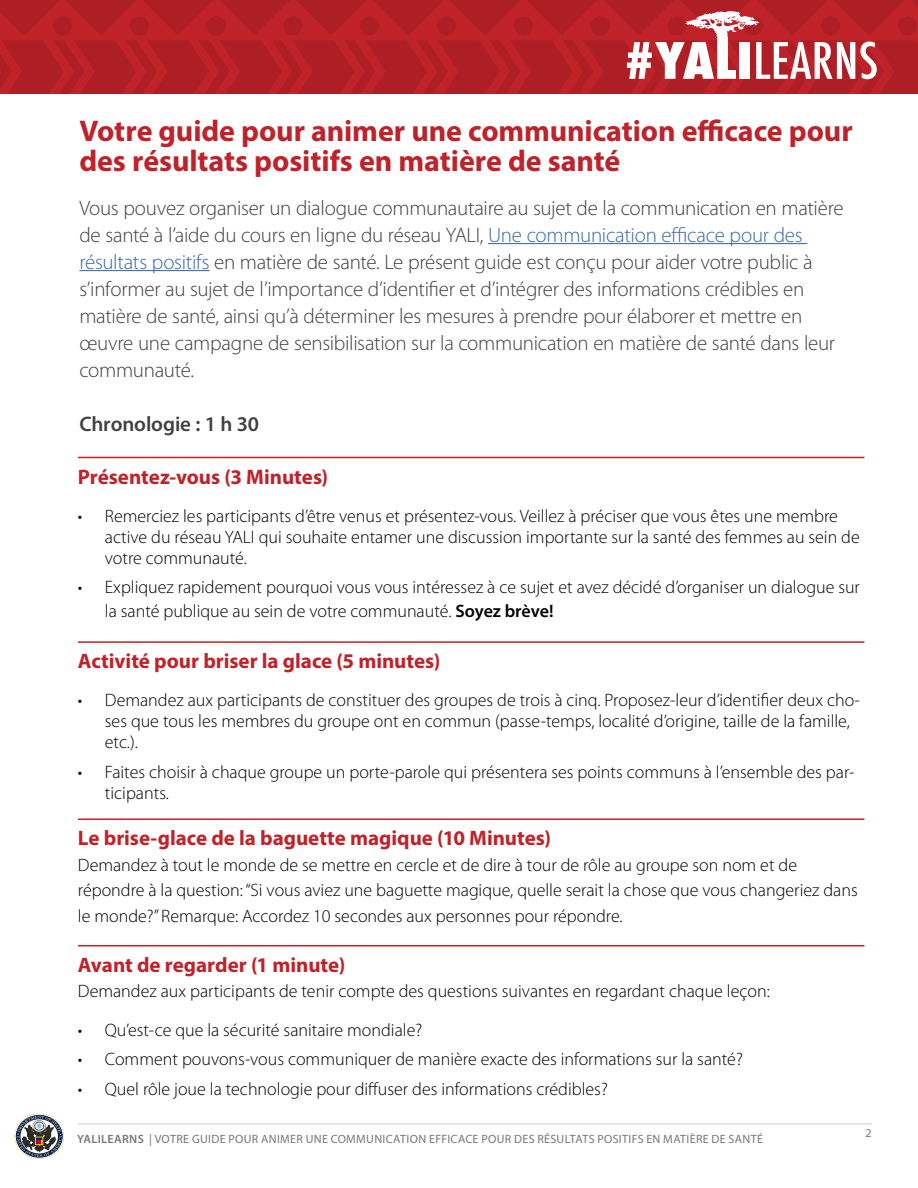
<style>
.page{position:relative;width:918px;height:1188px;background:#fff}
.page>*{position:absolute;margin:0;border:0;box-sizing:border-box;transform-origin:0 0}
.t1{font:700 30px/30px "Myriad Pro";letter-spacing:-.005em;color:#c0222a}
.t2{font:300 21px/27px "Myriad Pro";letter-spacing:-.015em;color:#414042}
.t3{font:700 21px "Myriad Pro";color:#c0222a}
.t4{font:600 21px "Myriad Pro";letter-spacing:-.005em;color:#414042}
.t5{font:300 18px/21px "Myriad Pro";color:#000}
.t6{font:12px "Myriad Pro";letter-spacing:.03em;color:#757779}
.s1{color:#3a68a5}
.s2{font-weight:600}
</style>
<div class="page">
<hr style="left:78px;top:1124px;width:794px;height:1px;background:#cbcdce">
<svg style="left:0;top:0;width:918px;height:94px;background:#b82e34"></svg>
<div style="left:15px;top:1114px;width:49px;height:44px;border:1px solid #fff;border-radius:50%"></div>
<svg style="left:17px;top:1116px;width:45px;height:41px"></svg>
<hr style="left:78px;top:457px;width:786px;height:1px;background:#c0222a">
<hr style="left:78px;top:641px;width:786px;height:2px;background:#c0222a">
<hr style="left:78px;top:818px;width:786px;height:2px;background:#c0222a">
<hr style="left:78px;top:945px;width:786px;height:1px;background:#c0222a">
<hr style="left:488px;top:243px;width:319px;height:1px;background:#3a68a5">
<hr style="left:79px;top:270px;width:131px;height:1px;background:#3a68a5">
<h1 class="t1" style="left:79px;top:115px;width:775px">Votre guide pour animer une communication efficace pour des résultats positifs en matière de santé</h1>
<p class="t2" style="left:79px;top:194px;width:766px">Vous pouvez organiser un dialogue communautaire au sujet de la communication en matière de santé à l’aide du cours en ligne du réseau YALI, <span class="s1">Une communication efficace pour des résultats positifs</span> en matière de santé. Le présent guide est conçu pour aider votre public à s’informer au sujet de l’importance d’identifier et d’intégrer des informations crédibles en matière de santé, ainsi qu’à déterminer les mesures à prendre pour élaborer et mettre en œuvre une campagne de sensibilisation sur la communication en matière de santé dans leur communauté.</p>
<p class="t4" style="left:79px;top:410px;width:181px">Chronologie : 1 h 30</p>
<p class="t3" style="left:78px;top:463px;width:252px">Présentez-vous (3 Minutes)</p>
<p class="t5" style="left:105px;top:506px;width:756px;text-indent:-27px">• Remerciez les participants d’être venus et présentez-vous. Veillez à préciser que vous êtes une membre active du réseau YALI qui souhaite entamer une discussion importante sur la santé des femmes au sein de votre communauté.</p>
<p class="t5" style="left:105px;top:576px;width:757px;line-height:24px;text-indent:-27px">• Expliquez rapidement pourquoi vous vous intéressez à ce sujet et avez décidé d’organiser un dialogue sur la santé publique au sein de votre communauté. <span class="s2">Soyez brève!</span></p>
<p class="t3" style="left:78px;top:648px;width:364px">Activité pour briser la glace (5 minutes)</p>
<p class="t5" style="left:105px;top:690px;width:757px;text-indent:-27px">• Demandez aux participants de constituer des groupes de trois à cinq. Proposez-leur d’identifier deux cho&shy;ses que tous les membres du groupe ont en commun (passe-temps, localité d’origine, taille de la famille, etc.).</p>
<p class="t5" style="left:105px;top:762px;width:751px;text-indent:-27px">• Faites choisir à chaque groupe un porte-parole qui présentera ses points communs à l’ensemble des par&shy;ticipants.</p>
<p class="t3" style="left:78px;top:825px;width:475px">Le brise-glace de la baguette magique (10 Minutes)</p>
<p class="t5" style="left:78px;top:853px;width:781px;line-height:25.5px">Demandez à tout le monde de se mettre en cercle et de dire à tour de rôle au groupe son nom et de répondre à la question: “Si vous aviez une baguette magique, quelle serait la chose que vous changeriez dans le monde?” Remarque: Accordez 10 secondes aux personnes pour répondre.</p>
<p class="t3" style="left:78px;top:951px;width:269px">Avant de regarder (1 minute)</p>
<p class="t5" style="left:78px;top:981px;width:693px">Demandez aux participants de tenir compte des questions suivantes en regardant chaque leçon:</p>
<p class="t5" style="left:78px;top:1019px;width:346px">• Qu’est-ce que la sécurité sanitaire mondiale?</p>
<p class="t5" style="left:78px;top:1049px;width:666px">• Comment pouvons-vous communiquer de manière exacte des informations sur la santé?</p>
<p class="t5" style="left:78px;top:1078px;width:531px">• Quel rôle joue la technologie pour diffuser des informations crédibles?</p>
<p class="t6" style="left:77px;top:1132px;width:687px"><span class="s2">YALILEARNS</span> | VOTRE GUIDE POUR ANIMER UNE COMMUNICATION EFFICACE POUR DES RÉSULTATS POSITIFS EN MATIÈRE DE SANTÉ</p>
<p class="t6" style="left:865px;top:1126px;width:8px">2</p>
</div>
